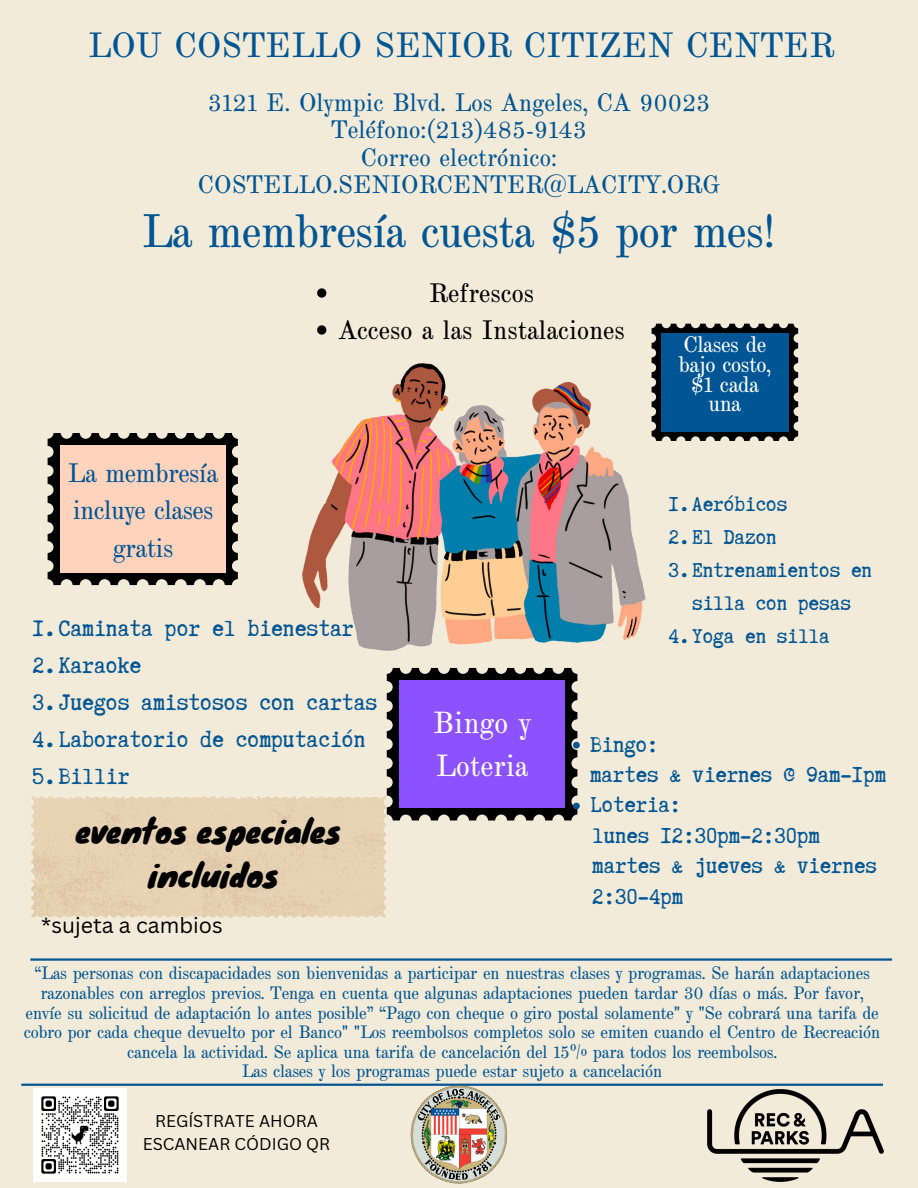
<style>
.page{position:relative;width:918px;height:1188px;background:#f3ebd9}
.page>*{position:absolute;margin:0;border:0;box-sizing:border-box;transform-origin:0 0}
.t1{font:46.8px "TT Marxiana Antiqua";letter-spacing:-.02em;color:#005594}
.t2{font:34.95px "TT Marxiana Antiqua";color:#005594}
.t3{font:31.05px/43.2px "Knewave";color:#000;text-align:center}
.t4{font:30.45px/42.3px "TT Marxiana Antiqua";color:#fff}
.t5{font:26.55px "Truetypewriter Polygl OTT";color:#005594}
.t6{font:26.55px "TT Marxiana Antiqua";color:#000}
.t7{font:26.55px/37px "TT Marxiana Antiqua";letter-spacing:-.02em;color:#005594;text-align:center}
.t8{font:25.65px/30.5px "Truetypewriter Polygl OTT";color:#005594}
.t9{font:25.2px/27.3px "TT Marxiana Antiqua";color:#005594;text-align:center}
.t10{font:23.85px/33.2px "Truetypewriter Polygl OTT";color:#005594;text-align:center}
.t11{font:22.5px/20px "TT Marxiana Antiqua";letter-spacing:-.02em;color:#fff;text-align:center}
.t12{font:21.3px "Canva Sans";color:#000}
.t13{font:17.85px/19.5px "TT Marxiana Antiqua";letter-spacing:-.02em;color:#005594;text-align:center}
.t14{font:16.65px "Canva Sans";color:#000}
</style>
<div class="page">
<hr style="left:30px;top:958px;width:862px;height:3px;background:#005594">
<hr style="left:21px;top:1084px;width:862px;height:2px;background:#005594">
<svg style="left:48px;top:433px;width:190px;height:152px"></svg>
<div style="left:60px;top:445px;width:165px;height:128px;background:#ffd3bc"></div>
<svg style="left:652px;top:324px;width:146px;height:117px"></svg>
<div style="left:661px;top:333px;width:128px;height:98px;background:#005594"></div>
<img style="left:302px;top:364px;width:344px;height:287px">
<img style="left:33px;top:1088px;width:94px;height:93px">
<img style="left:410px;top:1085px;width:97px;height:98px">
<img style="left:708px;top:1090px;width:175px;height:91px">
<svg style="left:317px;top:288px;width:9px;height:10px"></svg>
<svg style="left:317px;top:325px;width:9px;height:10px"></svg>
<svg style="left:31px;top:668px;width:549px;height:250px"></svg>
<p class="t2" style="left:88px;top:20px;width:748px">LOU COSTELLO SENIOR CITIZEN CENTER</p>
<p class="t9" style="left:208px;top:89px;width:504px">3121 E. Olympic Blvd. Los Angeles, CA 90023<br>Teléfono:(213)485-9143</p>
<p class="t9" style="left:198px;top:143px;width:524px">Correo electrónico:<br>COSTELLO.SENIORCENTER@LACITY.ORG</p>
<p class="t1" style="left:142px;top:198px;width:636px">La membresía cuesta $5 por mes!</p>
<p class="t6" style="left:429px;top:275px;width:106px">Refrescos</p>
<p class="t6" style="left:338px;top:312px;width:288px">Acceso a las Instalaciones</p>
<p class="t11" style="left:679px;top:334px;width:94px">Clases de bajo costo, $1 cada una</p>
<h4 class="t7" style="left:68px;top:455px;width:152px">La membresía incluye clases gratis</h4>
<p class="t5" style="left:32px;top:615px;width:323px">1.Caminata por el bienestar</p>
<p class="t5" style="left:32px;top:652px;width:110px">2.Karaoke</p>
<p class="t5" style="left:32px;top:689px;width:346px">3.Juegos amistosos con cartas</p>
<p class="t5" style="left:32px;top:726px;width:335px">4.Laboratorio de computación</p>
<p class="t5" style="left:32px;top:763px;width:99px">5.Billir</p>
<h4 class="t3" style="left:76px;top:809px;width:267px">eventos especiales incluidos</h4>
<p class="t12" style="left:41px;top:910px;width:183px">*sujeta a cambios</p>
<p class="t4" style="left:433px;top:702px;width:99px">Bingo y<br>Loteria</p>
<p class="t10" style="left:669px;top:487px;width:120px">1.Aeróbicos</p>
<p class="t10" style="left:669px;top:520px;width:110px">2.El Dazon</p>
<h3 class="t10" style="left:669px;top:553px;width:205px">3.Entrenamientos en silla con pesas</h3>
<p class="t10" style="left:669px;top:619px;width:163px">4.Yoga en silla</p>
<h4 class="t8" style="left:590px;top:729px;width:70px">Bingo:</h4>
<h3 class="t8" style="left:590px;top:759px;width:297px">martes &amp; viernes @ 9am-1pm</h3>
<p class="t8" style="left:590px;top:790px;width:93px">Loteria:</p>
<h6 class="t8" style="left:592px;top:820px;width:286px">lunes 12:30pm-2:30pm martes &amp; jueves &amp; viernes<br>2:30-4pm</h6>
<p class="t13" style="left:24px;top:963px;width:858px">“Las personas con discapacidades son bienvenidas a participar en nuestras clases y programas. Se harán adaptaciones razonables con arreglos previos. Tenga en cuenta que algunas adaptaciones pueden tardar 30 días o más. Por favor, envíe su solicitud de adaptación lo antes posible” “Pago con cheque o giro postal solamente" y "Se cobrará una tarifa de cobro por cada cheque devuelto por el Banco" "Los reembolsos completos solo se emiten cuando el Centro de Recreación cancela la actividad. Se aplica una tarifa de cancelación del 15% para todos los reembolsos.</p>
<h5 class="t13" style="left:242px;top:1061px;width:422px">Las clases y los programas puede estar sujeto a cancelación</h5>
<p class="t14" style="left:155px;top:1109px;width:164px">REGÍSTRATE AHORA</p>
<p class="t14" style="left:143px;top:1132px;width:189px">ESCANEAR CÓDIGO QR</p>
</div>
